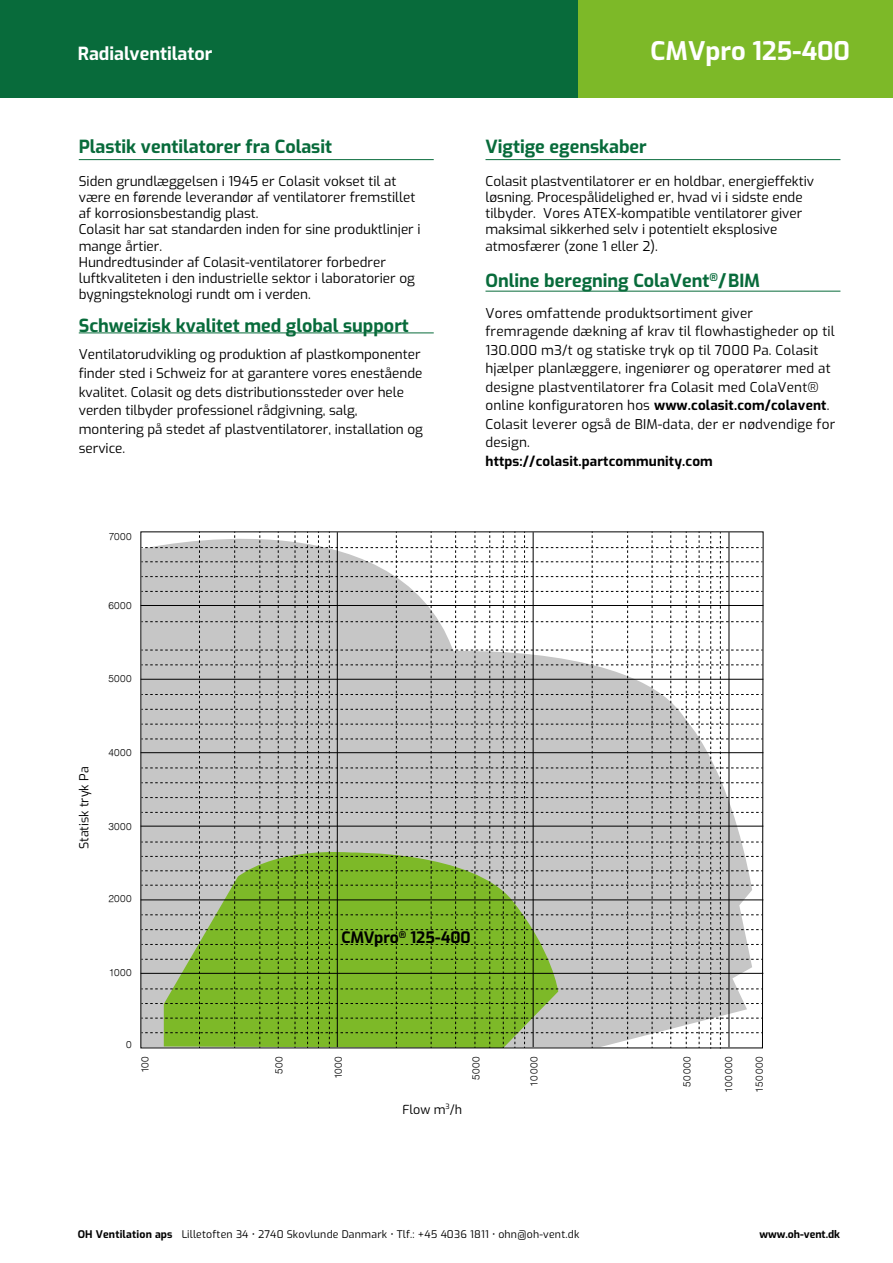
<style>
.page{position:relative;width:893px;height:1263px;background:#fff}
.page>*{position:absolute;margin:0;border:0;box-sizing:border-box;transform-origin:0 0}
.t1{font:700 25.5px "Exo";color:#fff}
.t2{font:700 18px "Exo";color:#086b3b}
.t3{font:700 18px "Exo";color:#fff}
.t4{font:700 15.75px "Exo";color:#000}
.t5{font:13.5px/16.2px "Exo";color:#000}
.t6{font:700 13.5px "Exo";letter-spacing:.01em;color:#000}
.t7{font:12.45px "Exo";color:#000}
.t8{font:10.5px "Exo";letter-spacing:.02em;color:#000}
.t9{font:700 10.5px "Exo";color:#000}
.t10{font:300 10.05px "Helvetica";letter-spacing:.045em;color:#000}
.s1{font-style:inherit}
.s2{font-weight:700}
</style>
<div class="page">
<hr style="left:79px;top:159px;width:355px;height:1px;background:#086b3b">
<hr style="left:79px;top:333px;width:355px;height:1px;background:#086b3b">
<hr style="left:485px;top:159px;width:355px;height:1px;background:#086b3b">
<hr style="left:485px;top:291px;width:355px;height:1px;background:#086b3b">
<div style="left:578px;top:0;width:315px;height:98px;background:#7db928"></div>
<div style="left:0;top:0;width:578px;height:98px;background:#086b3b"></div>
<svg style="left:140px;top:531px;width:624px;height:517px"></svg>
<h2 class="t3" style="left:78px;top:40px;width:136px"><span class="s1">Radialv</span>entilator</h2>
<h1 class="t1" style="left:651px;top:32px;width:201px">CMVpro 125-400</h1>
<h2 class="t2" style="left:79px;top:133px;width:255px">Plastik ventilatorer fra Colasit</h2>
<p class="t5" style="left:79px;top:172px;width:343px">Siden grundlæggelsen i 1945 er Colasit vokset til at være en førende leverandør af ventilatorer fremstillet af korrosionsbestandig plast.<br>Colasit har sat standarden inden for sine produktlinjer i mange årtier.<br>Hundredtusinder af Colasit-ventilatorer forbedrer luftkvaliteten i den industrielle sektor i laboratorier og bygningsteknologi rundt om i verden.</p>
<h2 class="t2" style="left:79px;top:312px;width:332px">Schweizisk kvalitet med global support</h2>
<p class="t5" style="left:79px;top:344px;width:346px;line-height:18.8px">Ventilatorudvikling og produktion af plastkomponenter finder sted i Schweiz for at garantere vores enestående kvalitet. Colasit og dets distributionssteder over hele verden tilbyder professionel rådgivning, salg, montering på stedet af plastventilatorer, installation og service.</p>
<p class="t10" style="left:109px;top:530px;width:25px">7000</p>
<p class="t10" style="left:108px;top:599px;width:25px">6000</p>
<p class="t10" style="left:109px;top:672px;width:25px">5000</p>
<h2 class="t2" style="left:485px;top:133px;width:163px">Vigtige egenskaber</h2>
<p class="t5" style="left:485px;top:172px;width:330px">Colasit plastventilatorer er en holdbar, energieffektiv løsning. Procespålidelighed er, hvad vi i sidste ende tilbyder. Vores ATEX-kompatible ventilatorer giver maksimal sikkerhed selv i potentielt eksplosive atmosfærer (zone 1 eller 2).</p>
<h2 class="t2" style="left:485px;top:267px;width:276px">Online beregning ColaVent<sup>®</sup>/BIM</h2>
<p class="t5" style="left:485px;top:303px;width:351px;line-height:18.6px">Vores omfattende produktsortiment giver fremragende dækning af krav til flowhastigheder op til 130.000 m3/t og statiske tryk op til 7000 Pa. Colasit hjælper planlæggere, ingeniører og operatører med at designe plastventilatorer fra Colasit med ColaVent® online konfiguratoren hos <span class="s2">www.colasit.com/colavent</span>.<br>Colasit leverer også de BIM-data, der er nødvendige for design.</p>
<p class="t6" style="left:485px;top:451px;width:229px">https://colasit.partcommunity.com</p>
<p class="t7" style="left:75px;top:849px;width:84px;rotate:-90deg">Statisk tryk Pa</p>
<p class="t10" style="left:108px;top:746px;width:25px">4000</p>
<p class="t10" style="left:108px;top:820px;width:25px">3000</p>
<p class="t10" style="left:108px;top:892px;width:25px">2000</p>
<p class="t10" style="left:109px;top:966px;width:24px">1000</p>
<p class="t10" style="left:126px;top:1038px;width:7px">0</p>
<p class="t4" style="left:341px;top:925px;width:131px">CMVpro<sup>®</sup> 125-400</p>
<p class="t10" style="left:139px;top:1073px;width:18px;rotate:-90deg">100</p>
<p class="t10" style="left:273px;top:1074px;width:19px;rotate:-90deg">500</p>
<p class="t10" style="left:332px;top:1079px;width:24px;rotate:-90deg">1000</p>
<p class="t10" style="left:470px;top:1080px;width:25px;rotate:-90deg">5000</p>
<p class="t10" style="left:528px;top:1087px;width:32px;rotate:-90deg">10 000</p>
<p class="t10" style="left:680px;top:1087px;width:32px;rotate:-90deg">50 000</p>
<p class="t10" style="left:722px;top:1093px;width:38px;rotate:-90deg">100 000</p>
<p class="t10" style="left:753px;top:1092px;width:38px;rotate:-90deg">150 000</p>
<p class="t7" style="left:402px;top:1100px;width:61px">Flow m<sup>3</sup>/h</p>
<p class="t8" style="left:78px;top:1226px;width:503px"><span class="s2">OH Ventilation aps</span> Lilletoften 34 • 2740 Skovlunde Danmark • Tlf.: +45 4036 1811 • ohn@oh-vent.dk</p>
<p class="t9" style="left:759px;top:1226px;width:82px">www.oh-vent.dk</p>
</div>
